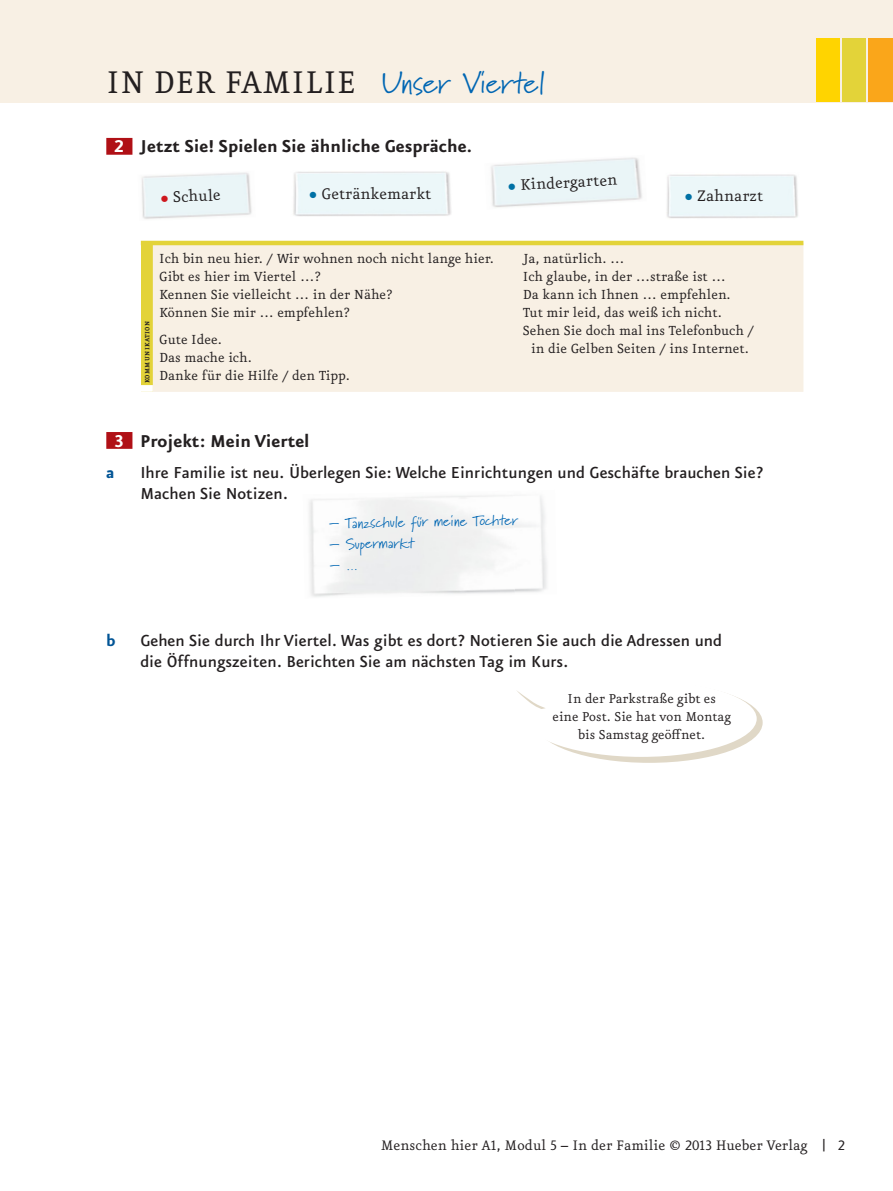
<style>
.page{position:relative;width:893px;height:1191px;background:#fff}
.page>*{position:absolute;margin:0;border:0;box-sizing:border-box;transform-origin:0 0}
.t1{font:37.5px "Eureka Pro";letter-spacing:.01em;color:#231f20}
.t2{font:700 20.55px "Eureka Sans Pro";color:#231f20}
.t3{font:500 19.05px/21px "Eureka Sans Pro";color:#231f20}
.t4{font:700 19.05px "Eureka Sans Pro";color:#005495}
.t5{font:18.3px "Eureka Pro";color:#231f20}
.t6{font:16.5px "Eureka Pro";color:#231f20}
.t7{font:15.75px/18px "Eureka Pro";color:#231f20}
.t8{font:15.3px/18px "Eureka Pro";color:#231f20;text-align:center}
.t9{font:15px "Marydale";color:#0066b3}
.t10{font:700 7.5px "Eureka Pro";letter-spacing:.05em;color:#231f20}
.s1{font-family:"Marydale";font-size:30.45px;color:#0066b3}
.s2{color:#fff}
.s3{font-family:"Forward Sans";font-size:9px;color:#0071a5}
.s4{font-family:"Forward Sans";font-size:9px;color:#ce171e}
.s5{font-size:12.9px}
.s6{font-family:"Eureka Sans Pro"}
</style>
<div class="page">
<div style="left:0;top:0;width:893px;height:102px;background:#f8f0e4"></div>
<div style="left:869px;top:38px;width:24px;height:64px;background:#faa61a"></div>
<div style="left:816px;top:38px;width:23px;height:64px;background:#ffd400"></div>
<div style="left:843px;top:38px;width:23px;height:64px;background:#e3d339"></div>
<div style="left:106px;top:138px;width:26px;height:17px;background:#b01016"></div>
<div style="left:106px;top:432px;width:26px;height:17px;background:#b01016"></div>
<img style="left:141px;top:172px;width:111px;height:47px">
<img style="left:666px;top:174px;width:132px;height:44px">
<img style="left:293px;top:171px;width:158px;height:45px">
<img style="left:491px;top:157px;width:151px;height:51px">
<div style="left:141px;top:243px;width:12px;height:149px;background:#e3d339"></div>
<div style="left:153px;top:245px;width:650px;height:147px;background:#f8f0e4"></div>
<hr style="left:141px;top:241px;width:662px;height:4px;background:#e3d339">
<div style="left:139px;top:385px;width:14px;height:7px;background:#fff"></div>
<div style="left:536px;top:682px;width:227px;height:81px;background:#e0d8c7;border-radius:50%"></div>
<div style="left:526px;top:680px;width:231px;height:77px;background:#fff;border-radius:50%"></div>
<svg style="left:517px;top:691px;width:28px;height:18px"></svg>
<img style="left:513px;top:492px;width:34px;height:102px">
<svg style="left:330px;top:565px;width:27px;height:5px"></svg>
<h1 class="t1" style="left:106px;top:68px;width:440px">IN DER FAMILIE <span class="s1">Unser Viertel</span></h1>
<h2 class="t2" style="left:114px;top:133px;width:360px"><span class="s2">2</span> Jetzt Sie! Spielen Sie ähnliche Gespräche.</h2>
<p class="t5" style="left:508px;top:178px;width:111px;rotate:-3deg"><span class="s3">●</span> Kindergarten</p>
<p class="t5" style="left:161px;top:190px;width:61px;rotate:-2deg"><span class="s4">●</span> Schule</p>
<p class="t5" style="left:310px;top:186px;width:123px"><span class="s3">●</span> Getränkemarkt</p>
<p class="t5" style="left:685px;top:189px;width:79px"><span class="s3">●</span> Zahnarzt</p>
<p class="t10" style="left:143px;top:383px;width:64px;rotate:-90deg">KOMMUNIKATION</p>
<p class="t7" style="left:159px;top:251px;width:336px">Ich bin neu hier. / Wir wohnen noch nicht lange hier.<br>Gibt es hier im Viertel …?<br>Kennen Sie vielleicht … in der Nähe?<br>Können Sie mir … empfehlen?</p>
<p class="t7" style="left:159px;top:332px;width:192px">Gute Idee.<br>Das mache ich.<br>Danke für die Hilfe / den Tipp.</p>
<p class="t7" style="left:523px;top:251px;width:103px">Ja, natürlich. …</p>
<p class="t7" style="left:523px;top:269px;width:205px">Ich glaube, in der …straße ist …</p>
<p class="t7" style="left:523px;top:287px;width:210px">Da kann ich Ihnen … empfehlen.</p>
<p class="t7" style="left:523px;top:305px;width:201px">Tut mir leid, das weiß ich nicht.</p>
<p class="t7" style="left:523px;top:323px;width:233px">Sehen Sie doch mal ins Telefonbuch /</p>
<p class="t7" style="left:531px;top:341px;width:219px">in die Gelben Seiten / ins Internet.</p>
<h2 class="t2" style="left:114px;top:427px;width:197px"><span class="s2">3</span> Projekt: Mein Viertel</h2>
<p class="t4" style="left:106px;top:460px;width:10px">a</p>
<p class="t3" style="left:140px;top:464px;width:624px">Ihre Familie ist neu. Überlegen Sie: Welche Einrichtungen und Geschäfte brauchen Sie?<br>Machen Sie Notizen.</p>
<p class="t9" style="left:329px;top:514px;width:190px;rotate:-1deg">– Tanzschule für meine Tochter</p>
<p class="t9" style="left:329px;top:535px;width:86px;rotate:-1deg">– Supermarkt</p>
<p class="t4" style="left:106px;top:628px;width:11px">b</p>
<p class="t3" style="left:140px;top:632px;width:583px">Gehen Sie durch Ihr Viertel. Was gibt es dort? Notieren Sie auch die Adressen und die Öffnungszeiten. Berichten Sie am nächsten Tag im Kurs.</p>
<p class="t8" style="left:553px;top:691px;width:180px">In der Parkstraße gibt es<br>eine Post. Sie hat von Montag bis Samstag geöffnet.</p>
<p class="t6" style="left:381px;top:1139px;width:465px">Menschen hier A1, Modul 5 – In der Familie © 2013 Hueber Verlag <span class="s5">|</span> <span class="s6">2</span></p>
</div>
